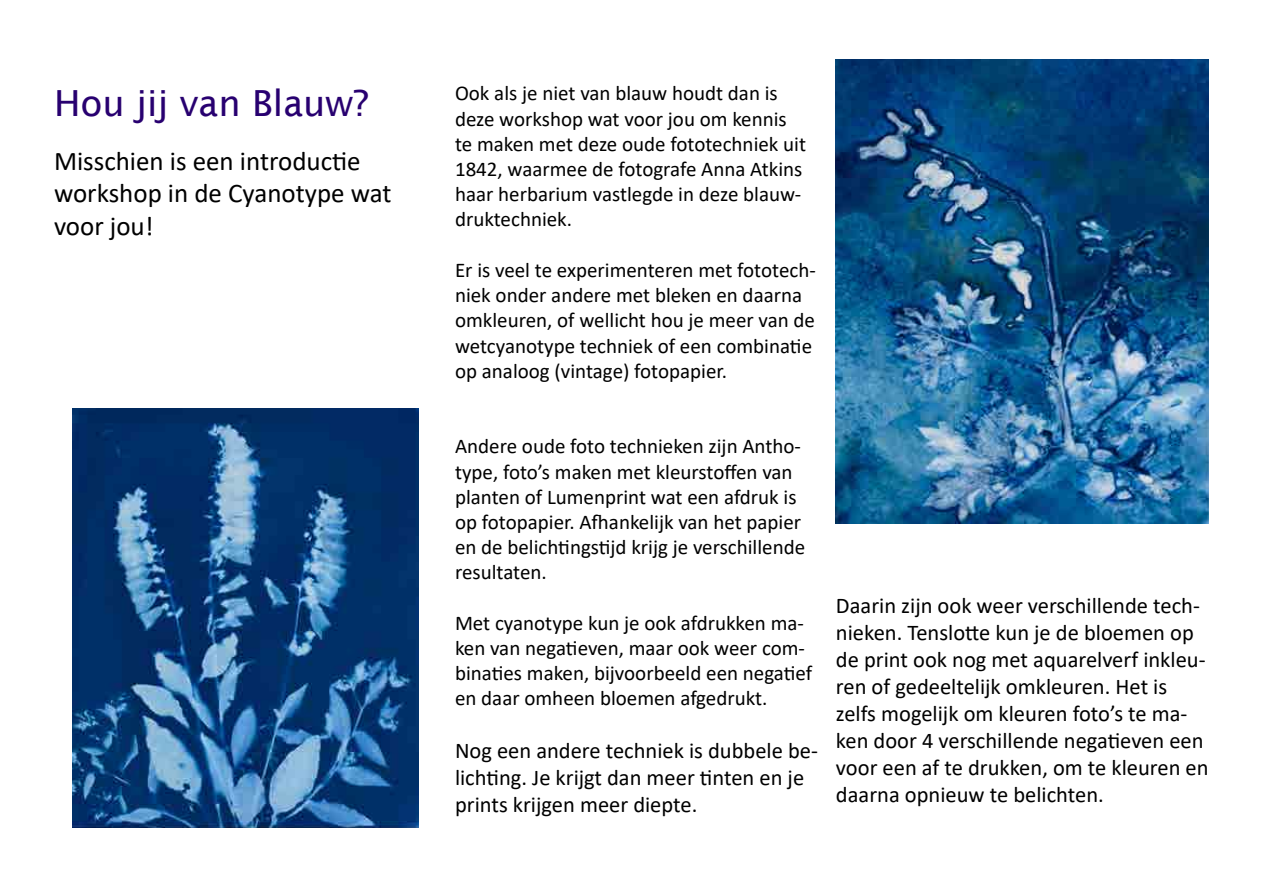
<style>
.page{position:relative;width:1263px;height:893px;background:#fff}
.page>*{position:absolute;margin:0;border:0;box-sizing:border-box;transform-origin:0 0}
.t1{font:36px "Lucida Sans";color:#280070}
.t2{font:27px/32.4px "Calibri";color:#000}
.t3{font:22.5px/27px "Calibri";color:#000}
.t4{font:21px/25.2px "Calibri";color:#000}
</style>
<div class="page">
<img style="left:72px;top:408px;width:346px;height:420px">
<img style="left:836px;top:60px;width:373px;height:463px">
<h1 class="t1" style="left:54px;top:82px;width:316px">Hou jij van Blauw?</h1>
<p class="t2" style="left:54px;top:144px;width:339px">Misschien is een introductie workshop in de Cyanotype wat voor jou!</p>
<p class="t4" style="left:455px;top:80px;width:353px">Ook als je niet van blauw houdt dan is deze workshop wat voor jou om kennis te maken met deze oude fototechniek uit 1842, waarmee de fotografe Anna Atkins haar herbarium vastlegde in deze blauw&shy;druktechniek.</p>
<p class="t4" style="left:455px;top:257px;width:362px">Er is veel te experimenteren met fototech&shy;niek onder andere met bleken en daarna omkleuren, of wellicht hou je meer van de wetcyanotype techniek of een combinatie op analoog (vintage) fotopapier.</p>
<p class="t4" style="left:455px;top:433px;width:352px">Andere oude foto technieken zijn Antho&shy;type, foto’s maken met kleurstoffen van planten of Lumenprint wat een afdruk is op fotopapier. Afhankelijk van het papier en de belichtingstijd krijg je verschillende resultaten.</p>
<p class="t4" style="left:455px;top:610px;width:359px">Met cyanotype kun je ook afdrukken ma&shy;ken van negatieven, maar ook weer com&shy;binaties maken, bijvoorbeeld een negatief en daar omheen bloemen afgedrukt.</p>
<p class="t3" style="left:455px;top:736px;width:364px">Nog een andere techniek is dubbele be&shy;lichting. Je krijgt dan meer tinten en je prints krijgen meer diepte.</p>
<p class="t3" style="left:836px;top:591px;width:374px">Daarin zijn ook weer verschillende tech&shy;nieken. Tenslotte kun je de bloemen op de print ook nog met aquarelverf inkleu&shy;ren of gedeeltelijk omkleuren. Het is zelfs mogelijk om kleuren foto’s te ma&shy;ken door 4 verschillende negatieven een voor een af te drukken, om te kleuren en daarna opnieuw te belichten.</p>
</div>
